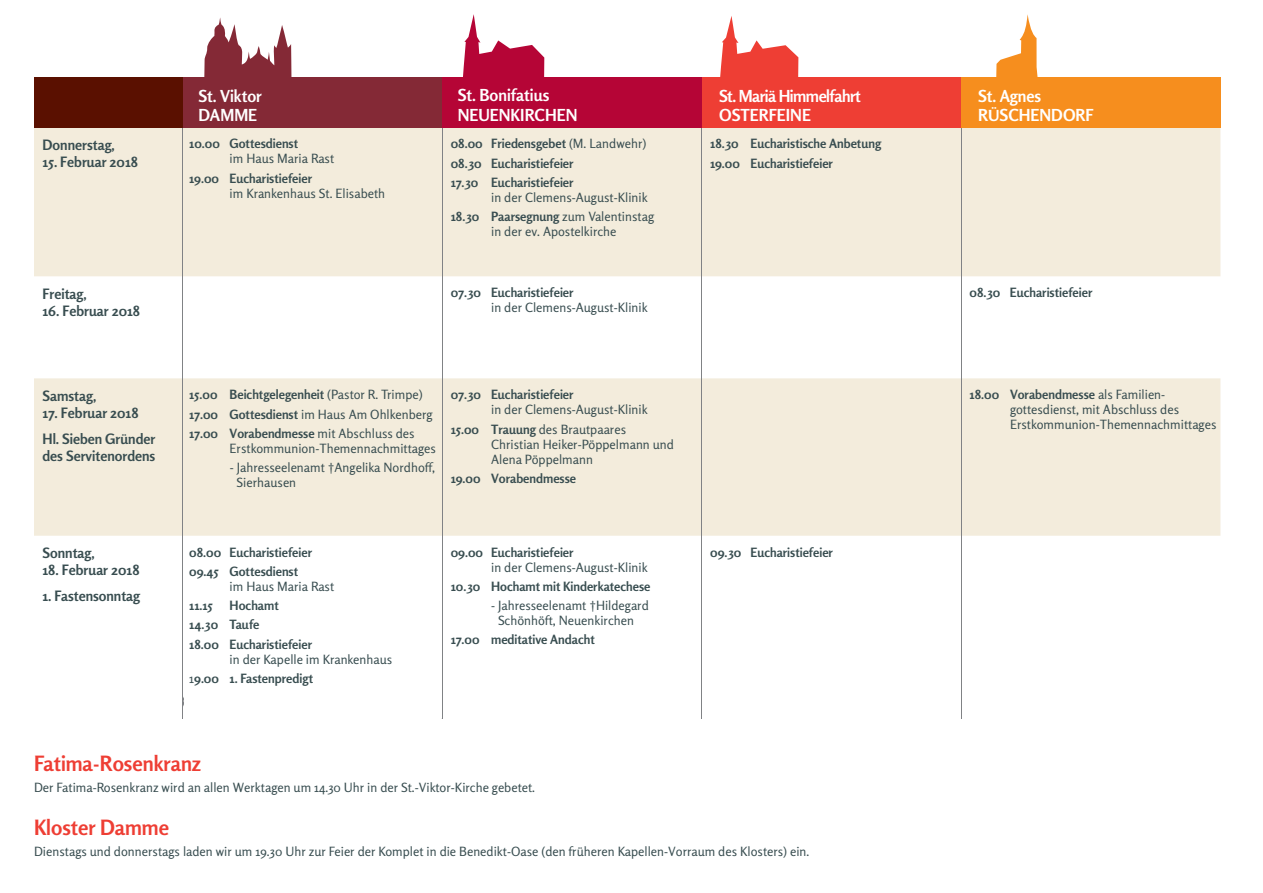
<style>
.page{position:relative;width:1263px;height:893px;background:#fff}
.page>*{position:absolute;margin:0;border:0;box-sizing:border-box;transform-origin:0 0}
.t1{font:700 21px "Rosario";color:#ee3e34}
.t2{font:700 16.5px/19.8px "Rosario";color:#fff}
.t3{font:700 16.5px/19.8px "Rosario";letter-spacing:-.03em;color:#fff}
.t4{font:700 14.25px/25.7px "Rosario";color:#384d50}
.t5{font:12.75px/15px "Rosario";color:#384d50}
.t6{font:700 12.75px/19.2px "Rosario";color:#384d50}
.s1{font-weight:400}
.s2{font-weight:700}
</style>
<div class="page">
<svg style="left:34px;top:128px;width:1186px;height:408px;fill:#f3ecdc"></svg>
<hr style="left:182px;top:127px;width:1px;height:149px;background:#808285">
<hr style="left:442px;top:127px;width:1px;height:149px;background:#808285">
<hr style="left:182px;top:276px;width:1px;height:102px;background:#808285">
<hr style="left:442px;top:276px;width:1px;height:102px;background:#808285">
<hr style="left:182px;top:378px;width:1px;height:158px;background:#808285">
<hr style="left:442px;top:378px;width:1px;height:158px;background:#808285">
<hr style="left:182px;top:536px;width:1px;height:183px;background:#808285">
<hr style="left:442px;top:536px;width:1px;height:183px;background:#808285">
<hr style="left:701px;top:127px;width:1px;height:149px;background:#808285">
<hr style="left:701px;top:276px;width:1px;height:102px;background:#808285">
<hr style="left:701px;top:378px;width:1px;height:158px;background:#808285">
<hr style="left:701px;top:536px;width:1px;height:183px;background:#808285">
<hr style="left:961px;top:127px;width:1px;height:149px;background:#808285">
<hr style="left:961px;top:276px;width:1px;height:102px;background:#808285">
<hr style="left:961px;top:378px;width:1px;height:158px;background:#808285">
<hr style="left:961px;top:536px;width:1px;height:183px;background:#808285">
<div style="left:701px;top:78px;width:262px;height:50px;background:#ee3e34"></div>
<div style="left:961px;top:78px;width:259px;height:50px;background:#f68e1e"></div>
<div style="left:182px;top:78px;width:261px;height:50px;background:#842936"></div>
<div style="left:442px;top:78px;width:260px;height:50px;background:#b50536"></div>
<div style="left:34px;top:78px;width:149px;height:50px;background:#5a1000"></div>
<svg style="left:720px;top:16px;width:78px;height:62px"></svg>
<svg style="left:204px;top:17px;width:88px;height:61px"></svg>
<svg style="left:462px;top:14px;width:82px;height:64px"></svg>
<svg style="left:996px;top:14px;width:42px;height:64px"></svg>
<p class="t4" style="left:43px;top:132px;width:74px">Donnerstag,</p>
<p class="t4" style="left:43px;top:149px;width:97px">15. Februar 2018</p>
<p class="t4" style="left:43px;top:281px;width:46px">Freitag,</p>
<p class="t4" style="left:43px;top:298px;width:99px">16. Februar 2018</p>
<p class="t4" style="left:43px;top:383px;width:55px">Samstag,</p>
<p class="t4" style="left:43px;top:400px;width:114px">17. Februar 2018<br>Hl. Sieben Gründer</p>
<p class="t4" style="left:43px;top:443px;width:114px">des Servitenordens</p>
<p class="t4" style="left:43px;top:540px;width:54px">Sonntag,</p>
<p class="t4" style="left:43px;top:557px;width:99px">18. Februar 2018</p>
<p class="t4" style="left:43px;top:583px;width:99px">1. Fastensonntag</p>
<p class="t2" style="left:199px;top:86px;width:65px">St. Viktor<br>DAMME</p>
<p class="t2" style="left:458px;top:85px;width:121px">St. Bonifatius<br>NEUENKIRCHEN</p>
<p class="t3" style="left:719px;top:86px;width:143px">St. Mariä Himmelfahrt<br>OSTERFEINE</p>
<p class="t2" style="left:978px;top:86px;width:117px">St. Agnes<br>RÜSCHENDORF</p>
<p class="t6" style="left:189px;top:134px;width:110px">10.00 Gottesdienst</p>
<p class="t5" style="left:230px;top:151px;width:106px">im Haus Maria Rast</p>
<p class="t6" style="left:189px;top:168px;width:124px">19.00 Eucharistiefeier</p>
<p class="t5" style="left:230px;top:186px;width:157px">im Krankenhaus St. Elisabeth</p>
<p class="t6" style="left:451px;top:134px;width:197px">08.00 Friedensgebet <span class="s1">(M. Landwehr)<br></span>08.30 Eucharistiefeier<br>17.30 Eucharistiefeier</p>
<p class="t5" style="left:451px;top:188px;width:205px;line-height:19.2px;text-indent:40px">in der Clemens-August-Klinik<br><span class="s2">18.30 Paarsegnung</span> zum Valentinstag</p>
<p class="t5" style="left:491px;top:224px;width:127px">in der ev. Apostelkirche</p>
<p class="t6" style="left:451px;top:283px;width:124px">07.30 Eucharistiefeier</p>
<p class="t5" style="left:491px;top:300px;width:158px">in der Clemens-August-Klinik</p>
<p class="t6" style="left:189px;top:385px;width:245px">15.00 Beichtgelegenheit <span class="s1">(Pastor R. Trimpe)<br></span>17.00 Gottesdienst <span class="s1">im Haus Am Ohlkenberg<br></span>17.00 Vorabendmesse <span class="s1">mit Abschluss des</span></p>
<p class="t5" style="left:230px;top:441px;width:208px">Erstkommunion-Themennachmittages</p>
<p class="t5" style="left:237px;top:460px;width:200px;text-indent:-7px">- Jahresseelenamt †Angelika Nordhoff,<br>Sierhausen</p>
<p class="t6" style="left:451px;top:385px;width:124px">07.30 Eucharistiefeier</p>
<p class="t5" style="left:451px;top:400px;width:198px;line-height:19.2px;text-indent:40px">in der Clemens-August-Klinik<br><span class="s2">15.00 Trauung</span> des Brautpaares</p>
<p class="t5" style="left:491px;top:436px;width:184px">Christian Heiker-Pöppelmann und<br>Alena Pöppelmann</p>
<p class="t6" style="left:451px;top:468px;width:127px">19.00 Vorabendmesse</p>
<p class="t6" style="left:189px;top:542px;width:124px">08.00 Eucharistiefeier<br>09.45 Gottesdienst</p>
<p class="t5" style="left:230px;top:579px;width:106px">im Haus Maria Rast</p>
<p class="t6" style="left:189px;top:596px;width:25px">11.15</p>
<p class="t6" style="left:189px;top:596px;width:124px;text-indent:40px">Hochamt<br>14.30 Taufe<br>18.00 Eucharistiefeier</p>
<p class="t5" style="left:189px;top:649px;width:205px;line-height:19.2px;text-indent:40px">in der Kapelle im Krankenhaus<br>1<span class="s2">9.00 1. Fastenpredigt</span></p>
<p class="t6" style="left:451px;top:542px;width:124px">09.00 Eucharistiefeier</p>
<p class="t5" style="left:491px;top:560px;width:158px">in der Clemens-August-Klinik</p>
<p class="t6" style="left:451px;top:577px;width:201px">10.30 Hochamt mit Kinderkatechese</p>
<p class="t5" style="left:498px;top:598px;width:152px;text-indent:-7px">- Jahresseelenamt †Hildegard<br>Schönhöft, Neuenkirchen</p>
<p class="t6" style="left:451px;top:630px;width:146px">17.00 meditative Andacht</p>
<p class="t6" style="left:710px;top:134px;width:173px">18.30 Eucharistische Anbetung<br>19.00 Eucharistiefeier</p>
<p class="t6" style="left:710px;top:542px;width:124px">09.30 Eucharistiefeier</p>
<p class="t6" style="left:969px;top:283px;width:124px">08.30 Eucharistiefeier</p>
<p class="t5" style="left:1010px;top:387px;width:208px;text-indent:-40px"><span class="s2">18.00 Vorabendmesse</span> als Familien&shy;gottesdienst, mit Abschluss des<br>Erst kommunion-Themennachmittages</p>
<h1 class="t1" style="left:34px;top:751px;width:169px">Fatima-Rosenkranz</h1>
<p class="t5" style="left:34px;top:780px;width:503px">Der Fatima-Rosenkranz wird an allen Werktagen um 14.30 Uhr in der St.-Viktor-Kirche gebetet.</p>
<h1 class="t1" style="left:34px;top:814px;width:136px">Kloster Damme</h1>
<p class="t5" style="left:34px;top:843px;width:777px">Dienstags und donnerstags laden wir um 19.30 Uhr zur Feier der Komplet in die Benedikt-Oase (den früheren Kapellen-Vorraum des Klosters) ein.</p>
</div>
